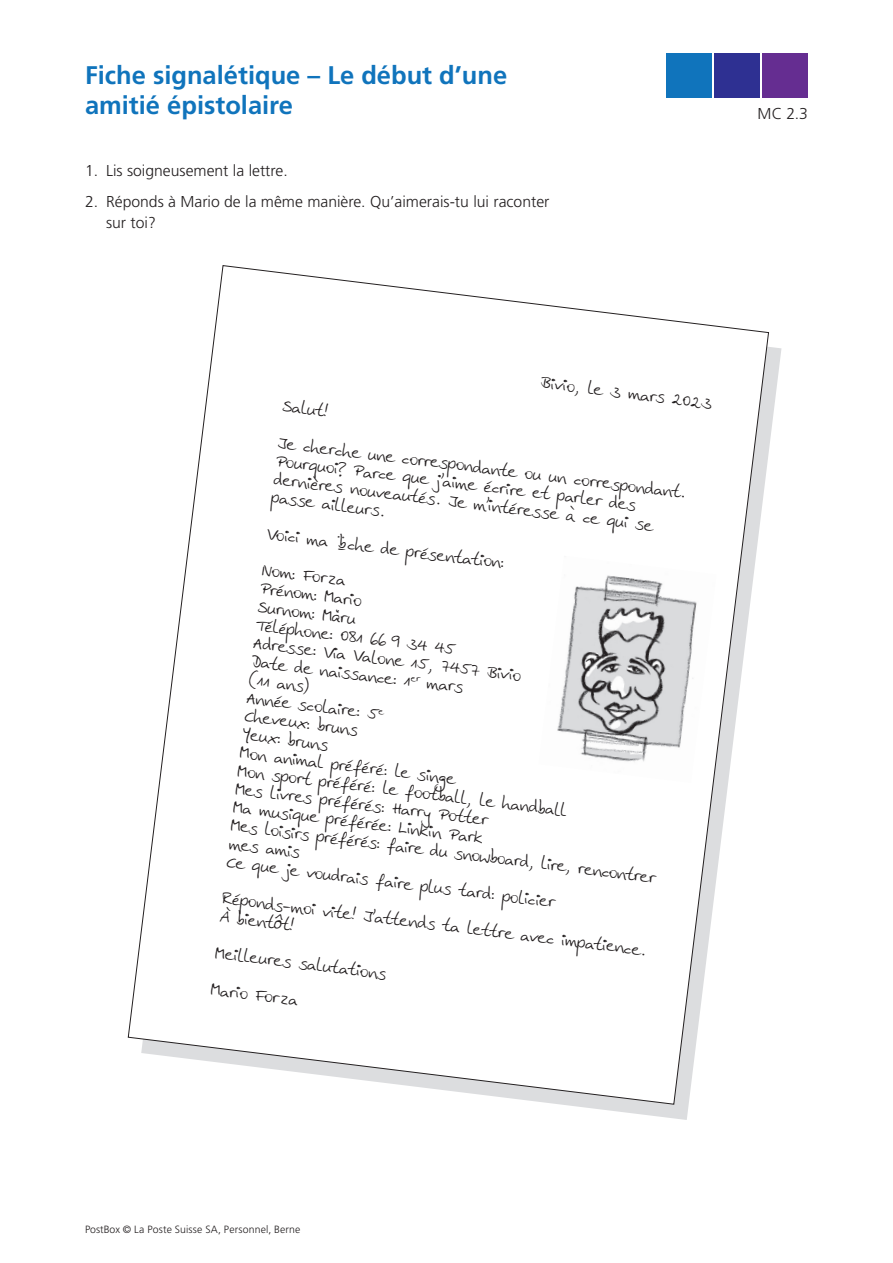
<style>
.page{position:relative;width:893px;height:1263px;background:#fff}
.page>*{position:absolute;margin:0;border:0;box-sizing:border-box;transform-origin:0 0}
.t1{font:700 25.5px/30.6px "Frutiger";color:#1074bc}
.t2{font:300 15.75px/21px "Frutiger";color:#231f20}
.t3{font:15.3px/18.3px "Anke Hand";color:#231f20}
.t4{font:300 10.5px "Frutiger LT Std";letter-spacing:.015em;color:#231f20}
</style>
<div class="page">
<div style="left:666px;top:54px;width:46px;height:44px;background:#1074bc"></div>
<div style="left:714px;top:54px;width:46px;height:44px;background:#2e3092"></div>
<div style="left:762px;top:54px;width:46px;height:44px;background:#652d91"></div>
<svg style="left:127px;top:265px;width:642px;height:840px"></svg>
<img style="left:538px;top:556px;width:178px;height:227px">
<h1 class="t1" style="left:85px;top:59px;width:424px">Fiche signalétique – Le début d’une amitié épistolaire</h1>
<p class="t2" style="left:85px;top:160px;width:204px">1. Lis soigneusement la lettre.</p>
<p class="t2" style="left:106px;top:191px;width:445px;text-indent:-21px">2. Réponds à Mario de la même manière. Qu’aimerais-tu lui raconter sur toi?</p>
<p class="t2" style="left:758px;top:103px;width:52px">MC 2.3</p>
<p class="t3" style="left:542px;top:373px;width:174px;rotate:7deg">Bivio, le 3 mars 2023</p>
<p class="t3" style="left:284px;top:397px;width:48px;rotate:7deg">Salut!</p>
<p class="t3" style="left:280px;top:433px;width:412px;rotate:7deg">Je cherche une correspondante ou un correspondant.<br>Pourquoi? Parce que j’aime écrire et parler des dernières nouveautés. Je m’intéresse à ce qui se passe ailleurs.</p>
<p class="t3" style="left:268px;top:524px;width:240px;rotate:7deg">Voici ma fi che de présentation:</p>
<p class="t3" style="left:264px;top:561px;width:109px;rotate:7deg">Nom: Forza<br>Prénom: Mario<br>Surnom: Märu<br>Téléphone: 081<br>Adresse: Via</p>
<p class="t3" style="left:372px;top:630px;width:87px;rotate:7deg">66 9 34 45</p>
<p class="t3" style="left:355px;top:646px;width:170px;rotate:7deg">Valone 15, 7457 Bivio</p>
<p class="t3" style="left:253px;top:652px;width:171px;rotate:7deg">Date de naissance: 1<sup>er</sup></p>
<p class="t3" style="left:251px;top:670px;width:61px;rotate:7deg">(11 ans)</p>
<p class="t3" style="left:428px;top:673px;width:38px;rotate:7deg">mars</p>
<p class="t3" style="left:248px;top:688px;width:429px;rotate:7deg">Année scolaire: 5<sup>e<br></sup>Cheveux: bruns<br>Yeux: bruns<br>Mon animal préféré: le singe<br>Mon sport préféré: le football, le handball<br>Mes livres préférés: Harry Potter<br>Ma musique préférée: Linkin Park<br>Mes loisirs préférés: faire du snowboard, lire, rencontrer mes amis<br>Ce que je voudrais faire plus tard: policier</p>
<p class="t3" style="left:224px;top:889px;width:429px;rotate:7deg">Réponds-moi vite! J’attends ta lettre avec impatience.<br>À bientôt!</p>
<p class="t3" style="left:217px;top:943px;width:173px;rotate:7deg">Meilleures salutations</p>
<p class="t3" style="left:213px;top:980px;width:89px;rotate:7deg">Mario Forza</p>
<p class="t4" style="left:85px;top:1224px;width:217px">PostBox © La Poste Suisse SA, Personnel, Berne</p>
</div>
